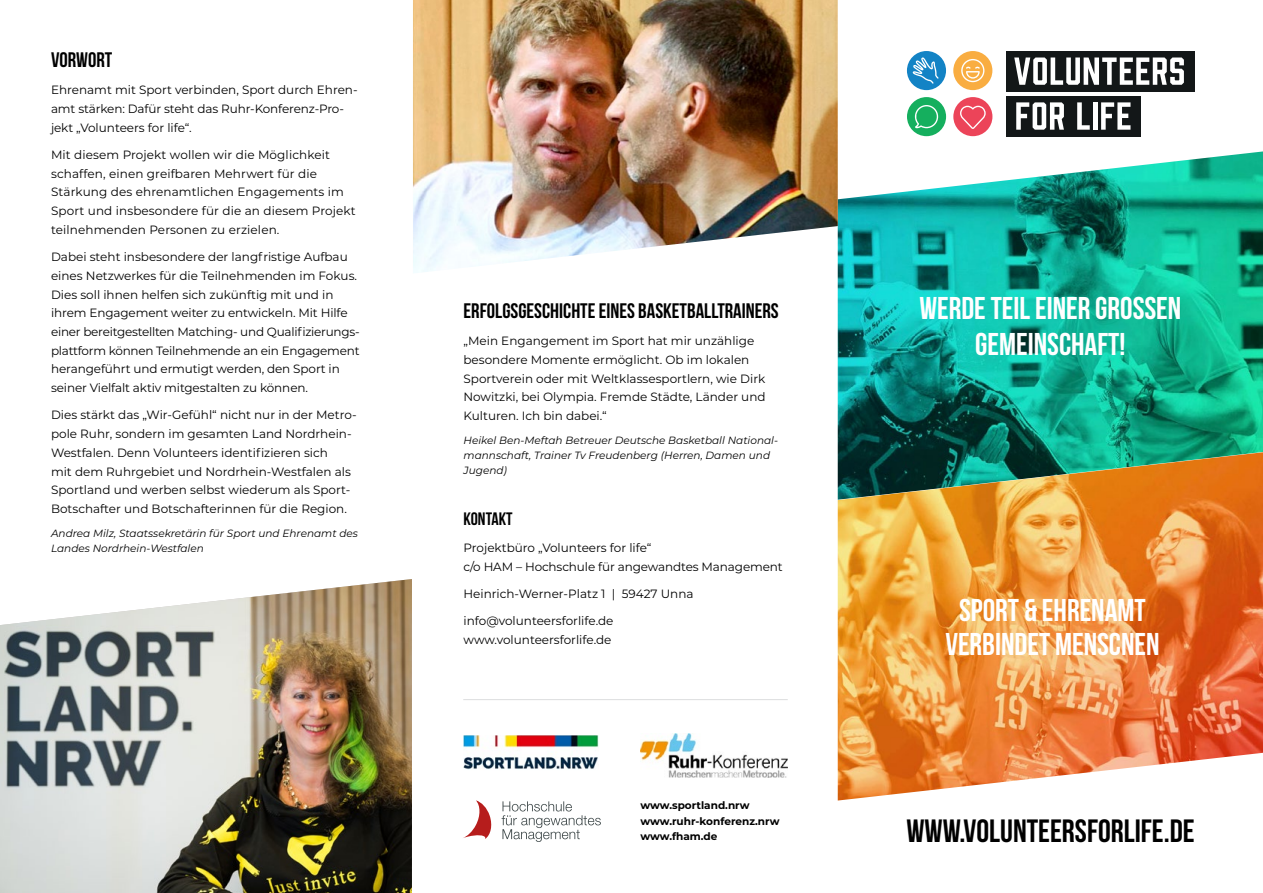
<style>
.page{position:relative;width:1263px;height:893px;background:#fff}
.page>*{position:absolute;margin:0;border:0;box-sizing:border-box;transform-origin:0 0}
.t1{font:32.25px "Bebas Neue";color:#000}
.t2{font:31.5px/34.5px "Bebas Neue";color:#fff;text-align:center}
.t3{font:21px "Bebas Neue";color:#000}
.t4{font:18px "Bebas Neue";color:#000}
.t5{font:12px/18.8px "Montserrat";color:#000}
.t6{font:italic 10.5px/15px "Montserrat";color:#000}
.t7{font:700 10.5px/15.8px "Montserrat";color:#000}
</style>
<div class="page">
<div style="left:1006px;top:51px;width:188px;height:40px;background:#131718"></div>
<svg style="left:1014px;top:58px;width:170px;height:27px"></svg>
<div style="left:1006px;top:96px;width:134px;height:40px;background:#131718"></div>
<svg style="left:1016px;top:102px;width:48px;height:28px"></svg>
<svg style="left:1077px;top:102px;width:13px;height:28px"></svg>
<hr style="left:1093px;top:102px;width:4px;height:28px;background:#fff">
<svg style="left:1101px;top:102px;width:29px;height:28px"></svg>
<div style="left:953px;top:51px;width:39px;height:39px;background:#f9ad41;border-radius:50%"></div>
<svg style="left:961px;top:59px;width:23px;height:23px"></svg>
<div style="left:907px;top:97px;width:39px;height:39px;background:#15af5e;border-radius:50%"></div>
<svg style="left:915px;top:105px;width:23px;height:23px"></svg>
<div style="left:953px;top:97px;width:39px;height:39px;background:#ec4459;border-radius:50%"></div>
<svg style="left:960px;top:106px;width:26px;height:23px"></svg>
<div style="left:907px;top:51px;width:39px;height:39px;background:#1383c5;border-radius:50%"></div>
<svg style="left:912px;top:57px;width:26px;height:27px"></svg>
<img style="left:838px;top:151px;width:425px;height:301px">
<img style="left:838px;top:452px;width:425px;height:348px">
<img style="left:413px;top:0;width:425px;height:273px">
<img style="left:0;top:579px;width:412px;height:314px">
<svg style="left:463px;top:800px;width:29px;height:39px"></svg>
<svg style="left:502px;top:801px;width:99px;height:41px"></svg>
<img style="left:640px;top:733px;width:148px;height:44px">
<img style="left:463px;top:735px;width:136px;height:35px">
<hr style="left:463px;top:699px;width:325px;height:1px;background:#dcddde">
<h3 class="t3" style="left:51px;top:48px;width:63px">VORWORT</h3>
<p class="t5" style="left:51px;top:80px;width:308px">Ehrenamt mit Sport verbinden, Sport durch Ehren&shy;amt stärken: Dafür steht das Ruhr-Konferenz-Pro&shy;jekt „Volunteers for life“.</p>
<p class="t5" style="left:51px;top:145px;width:306px">Mit diesem Projekt wollen wir die Möglichkeit schaffen, einen greifbaren Mehrwert für die Stärkung des ehrenamtlichen Engagements im Sport und insbesondere für die an diesem Projekt teilnehmenden Personen zu erzielen.</p>
<p class="t5" style="left:51px;top:247px;width:310px">Dabei steht insbesondere der langfristige Aufbau eines Netzwerkes für die Teilnehmenden im Fokus.<br>Dies soll ihnen helfen sich zukünftig mit und in ihrem Engagement weiter zu entwickeln. Mit Hilfe einer bereitgestellten Matching- und Qualifizierungs&shy;plattform können Teilnehmende an ein Engagement herangeführt und ermutigt werden, den Sport in seiner Vielfalt aktiv mitgestalten zu können.</p>
<p class="t5" style="left:51px;top:405px;width:307px">Dies stärkt das „Wir-Gefühl“ nicht nur in der Metro&shy;pole Ruhr, sondern im gesamten Land Nordrhein-Westfalen. Denn Volunteers identifizieren sich<br>mit dem Ruhrgebiet und Nordrhein-Westfalen als Sportland und werben selbst wiederum als Sport-Botschafter und Botschafterinnen für die Region.</p>
<p class="t6" style="left:51px;top:525px;width:308px">Andrea Milz, Staatssekretärin für Sport und Ehrenamt des<br>Landes Nordrhein-Westfalen</p>
<h3 class="t3" style="left:463px;top:299px;width:317px">ERFOLGSGESCHICHTE EINES BASKETBALLTRAINERS</h3>
<p class="t5" style="left:463px;top:331px;width:304px">„Mein Engangement im Sport hat mir unzählige besondere Momente ermöglicht. Ob im lokalen Sportverein oder mit Weltklassesportlern, wie Dirk Nowitzki, bei Olympia. Fremde Städte, Länder und Kulturen. Ich bin dabei.“</p>
<p class="t6" style="left:463px;top:432px;width:316px">Heikel Ben-Meftah Betreuer Deutsche Basketball National&shy;mannschaft, Trainer Tv Freudenberg (Herren, Damen und<br>Jugend)</p>
<h3 class="t4" style="left:463px;top:508px;width:51px">KONTAKT</h3>
<p class="t5" style="left:463px;top:538px;width:321px">Projektbüro „Volunteers for life“<br>c/o HAM – Hochschule für angewandtes Management</p>
<p class="t5" style="left:463px;top:584px;width:232px">Heinrich-Werner-Platz 1 | 59427 Unna</p>
<p class="t5" style="left:463px;top:611px;width:151px">info@volunteersforlife.de www.volunteersforlife.de</p>
<p class="t7" style="left:640px;top:797px;width:141px">www.sportland.nrw www.ruhr-konferenz.nrw www.fham.de</p>
<h2 class="t2" style="left:919px;top:290px;width:263px;line-height:36px">WERDE TEIL EINER GROßEN<br>GEMEINSCHAFT!</h2>
<h2 class="t2" style="left:945px;top:592px;width:216px">SPORT &amp; EHRENAMT<br>VERBINDET MENSCNEN</h2>
<h1 class="t1" style="left:906px;top:813px;width:290px">WWW.VOLUNTEERSFORLIFE.DE</h1>
</div>
